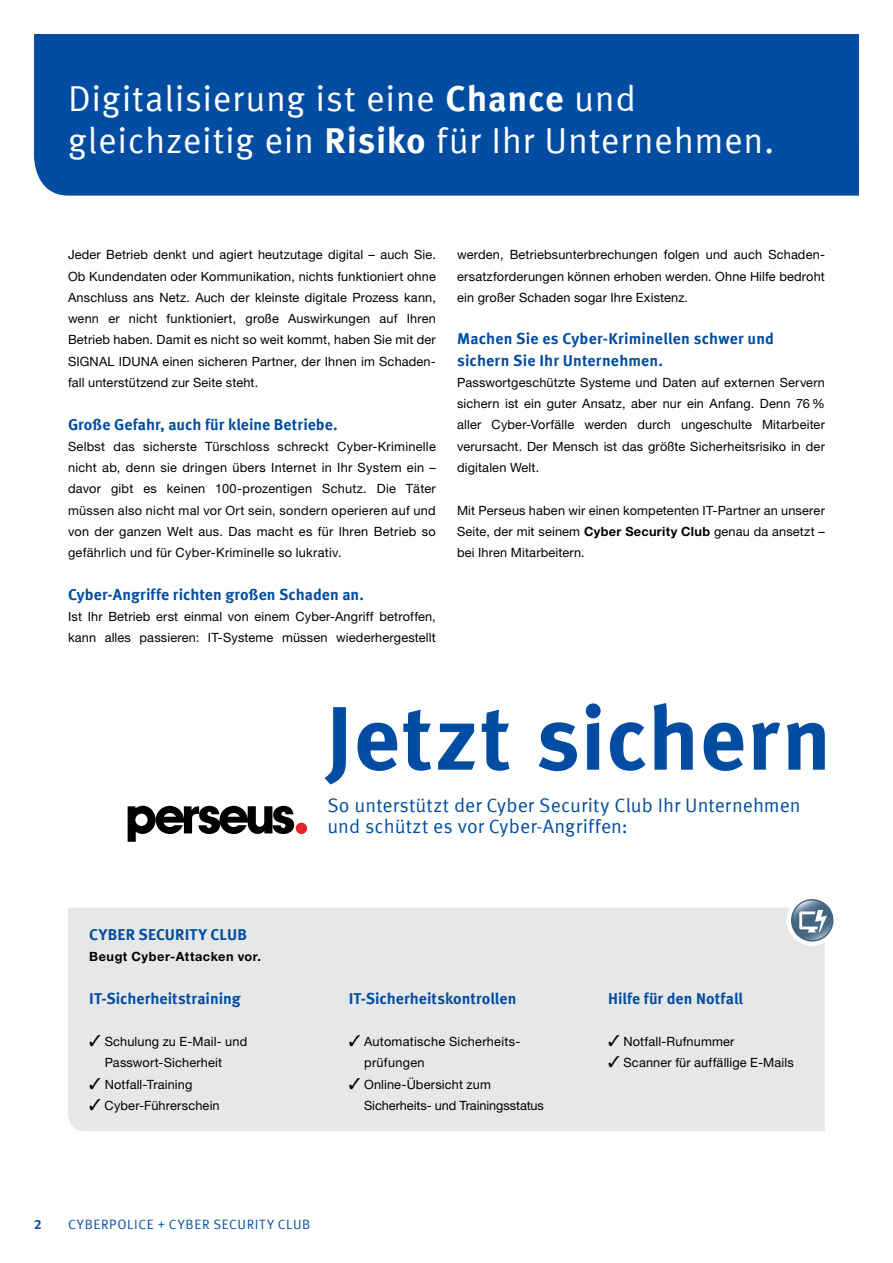
<style>
.page{position:relative;width:893px;height:1263px;background:#fff}
.page>*{position:absolute;margin:0;border:0;box-sizing:border-box;transform-origin:0 0}
.t1{font:700 90px "Meta Offc Pro";letter-spacing:.01em;color:#024da1}
.t2{font:36px/42.5px "Meta Offc Pro Norm";letter-spacing:.015em;color:#fff}
.t3{font:19.5px/21.3px "Meta Offc Pro Norm";letter-spacing:.005em;color:#024da1}
.t4{font:700 15.75px/21.3px "Meta Offc Pro";letter-spacing:.005em;color:#024da1}
.t5{font:13.5px "Meta Offc Pro Norm";letter-spacing:.045em;color:#024da1}
.t6{font:700 13.5px "Meta Offc Pro";color:#024da1}
.t7{font:12.75px/21.3px "Helvetica Neue LTW1 G";letter-spacing:.01em;color:#000;text-align:justify}
.t8{font:700 12.75px "Helvetica Neue LTW1 G";letter-spacing:.04em;color:#000}
.s1{font-family:"Meta Offc Pro";font-weight:700}
.s2{font-weight:700}
</style>
<div class="page">
<div style="left:68px;top:908px;width:757px;height:223px;background:#e6e7e8"></div>
<div style="left:34px;top:34px;width:825px;height:162px;background:#024da1"></div>
<div style="left:787px;top:895px;width:51px;height:51px;background:#fff;border-radius:50%"></div>
<svg style="left:788px;top:899px;width:46px;height:42px"></svg>
<svg style="left:128px;top:806px;width:166px;height:36px"></svg>
<div style="left:296px;top:823px;width:11px;height:11px;background:#ea2527;border-radius:50%"></div>
<h2 class="t2" style="left:68px;top:75px;width:708px">Digitalisierung ist eine <span class="s1">Chance</span> und gleichzeitig ein <span class="s1">Risiko</span> für Ihr Unternehmen.</h2>
<p class="t7" style="left:68px;top:244px;width:369px">Jeder Betrieb denkt und agiert heutzutage digital – auch Sie.<br>Ob Kundendaten oder Kommunikation, nichts funktioniert ohne Anschluss ans Netz. Auch der kleinste digitale Prozess kann, wenn er nicht funktioniert, große Auswirkungen auf Ihren Betrieb haben. Damit es nicht so weit kommt, haben Sie mit der SIGNAL IDUNA einen sicheren Partner, der Ihnen im Schaden&shy;fall unterstützend zur Seite steht.</p>
<p class="t4" style="left:68px;top:412px;width:271px">Große Gefahr, auch für kleine Betriebe.</p>
<p class="t7" style="left:68px;top:435px;width:369px">Selbst das sicherste Türschloss schreckt Cyber-Kriminelle nicht ab, denn sie dringen übers Internet in Ihr System ein – davor gibt es keinen 100-prozentigen Schutz. Die Täter müssen also nicht mal vor Ort sein, sondern operieren auf und von der ganzen Welt aus. Das macht es für Ihren Betrieb so gefährlich und für Cyber-Kriminelle so lukrativ.</p>
<p class="t4" style="left:68px;top:582px;width:297px">Cyber-Angriffe richten großen Schaden an.</p>
<p class="t7" style="left:68px;top:606px;width:369px">Ist Ihr Betrieb erst einmal von einem Cyber-Angriff betroffen, kann alles passieren: IT-Systeme müssen wiederhergestellt</p>
<p class="t7" style="left:457px;top:244px;width:369px">werden, Betriebsunterbrechungen folgen und auch Schaden&shy;ersatzforderungen können erhoben werden. Ohne Hilfe bedroht ein großer Schaden sogar Ihre Existenz.</p>
<p class="t4" style="left:457px;top:327px;width:318px">Machen Sie es Cyber-Kriminellen schwer und sichern Sie Ihr Unternehmen.</p>
<p class="t7" style="left:457px;top:372px;width:369px">Passwortgeschützte Systeme und Daten auf externen Servern sichern ist ein guter Ansatz, aber nur ein Anfang. Denn 76 % aller Cyber-Vorfälle werden durch ungeschulte Mitarbeiter verursacht. Der Mensch ist das größte Sicherheitsrisiko in der digitalen Welt.</p>
<p class="t7" style="left:457px;top:499px;width:369px">Mit Perseus haben wir einen kompetenten IT-Partner an unserer Seite, der mit seinem <span class="s2">Cyber Security Club</span> genau da ansetzt – bei Ihren Mitarbeitern.</p>
<h1 class="t1" style="left:326px;top:668px;width:507px">Jetzt sichern</h1>
<p class="t4" style="left:89px;top:923px;width:159px">CYBER SECURITY CLUB</p>
<p class="t8" style="left:89px;top:949px;width:173px">Beugt Cyber-Attacken vor.</p>
<p class="t4" style="left:89px;top:986px;width:153px">IT-Sicherheitstraining</p>
<p class="t7" style="left:105px;top:1031px;width:144px;text-indent:-15px">✓ Schulung zu E-Mail- und<br>Passwort-Sicherheit</p>
<p class="t7" style="left:89px;top:1073px;width:105px">✓ Notfall-Training</p>
<p class="t7" style="left:89px;top:1094px;width:132px">✓ Cyber-Führerschein</p>
<h3 class="t3" style="left:327px;top:793px;width:475px">So unterstützt der Cyber Security Club Ihr Unternehmen und schützt es vor Cyber-Angriffen:</h3>
<p class="t4" style="left:349px;top:986px;width:169px">IT-Sicherheitskontrollen</p>
<p class="t7" style="left:364px;top:1031px;width:158px;text-indent:-15px">✓ Automatische Sicherheits&shy;prüfungen</p>
<p class="t7" style="left:364px;top:1073px;width:181px;text-indent:-15px">✓ Online-Übersicht zum<br>Sicherheits- und Trainingsstatus</p>
<p class="t4" style="left:608px;top:986px;width:137px">Hilfe für den Notfall</p>
<p class="t7" style="left:608px;top:1031px;width:128px">✓ Notfall-Rufnummer</p>
<p class="t7" style="left:608px;top:1052px;width:187px">✓ Scanner für auffällige E-Mails</p>
<p class="t6" style="left:34px;top:1214px;width:9px">2</p>
<p class="t5" style="left:68px;top:1214px;width:244px">CYBERPOLICE + CYBER SECURITY CLUB</p>
</div>
